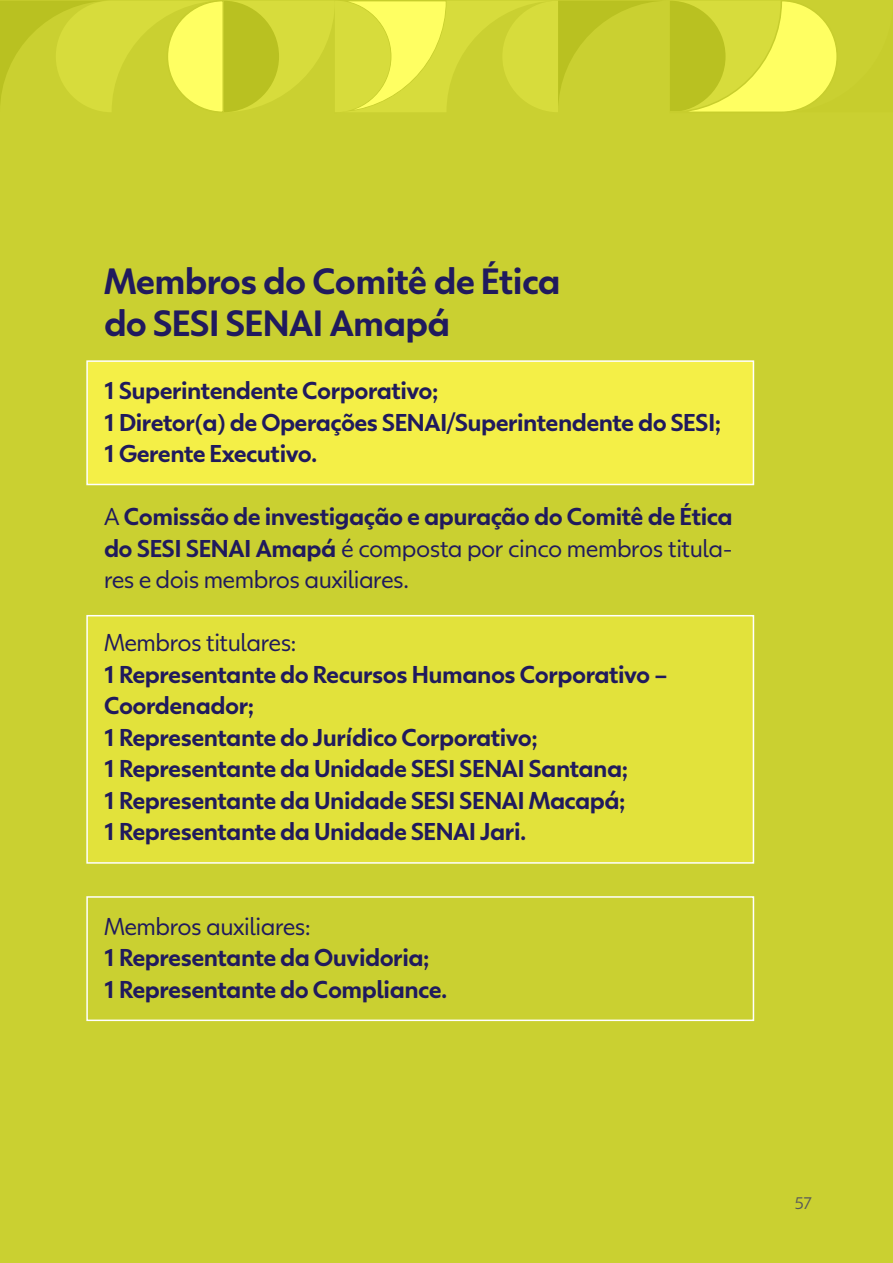
<style>
.page{position:relative;width:893px;height:1263px;background:#cad031}
.page>*{position:absolute;margin:0;border:0;box-sizing:border-box;transform-origin:0 0}
.t1{font:700 36px/42px "Globotipo Texto";letter-spacing:-.02em;color:#201a5d}
.t2{font:700 24px/31.5px "Globotipo Texto";letter-spacing:-.02em;color:#201a5d}
.t3{font:24px "Globotipo Texto";letter-spacing:-.02em;color:#201a5d}
.t4{font:16.5px "Globotipo Texto";color:#58585a}
.s1{font-weight:400}
</style>
<div class="page">
<div style="left:86px;top:615px;width:668px;height:249px;background:#e2e23b;border:2px solid #fff"></div>
<div style="left:86px;top:896px;width:668px;height:125px;background:#cad031;border:2px solid #fff"></div>
<div style="left:86px;top:360px;width:668px;height:125px;background:#f4ef47;border:2px solid #fff"></div>
<svg style="left:0;top:1px;width:837px;height:111px"></svg>
<h1 class="t1" style="left:104px;top:260px;width:458px">Membros do Comitê de Ética do SESI SENAI Amapá</h1>
<p class="t2" style="left:104px;top:375px;width:619px">1 Superintendente Corporativo;<br>1 Diretor(a) de Operações SENAI/Superintendente do SESI;<br>1 Gerente Executivo.</p>
<p class="t2" style="left:104px;top:501px;width:630px;text-align:justify"><span class="s1">A</span> Comissão de investigação e apuração do Comitê de Ética do SESI SENAI Amapá <span class="s1">é composta por cinco membros titula&shy;res e dois membros auxiliares.</span></p>
<p class="t3" style="left:104px;top:629px;width:194px">Membros titulares:</p>
<p class="t2" style="left:104px;top:658px;width:566px">1 Representante do Recursos Humanos Corporativo – Coordenador;<br>1 Representante do Jurídico Corporativo;<br>1 Representante da Unidade SESI SENAI Santana;<br>1 Representante da Unidade SESI SENAI Macapá;<br>1 Representante da Unidade SENAI Jari.</p>
<p class="t3" style="left:104px;top:913px;width:208px">Membros auxiliares:</p>
<p class="t2" style="left:104px;top:942px;width:345px">1 Representante da Ouvidoria;<br>1 Representante do Compliance.</p>
<p class="t4" style="left:795px;top:1194px;width:19px">57</p>
</div>
